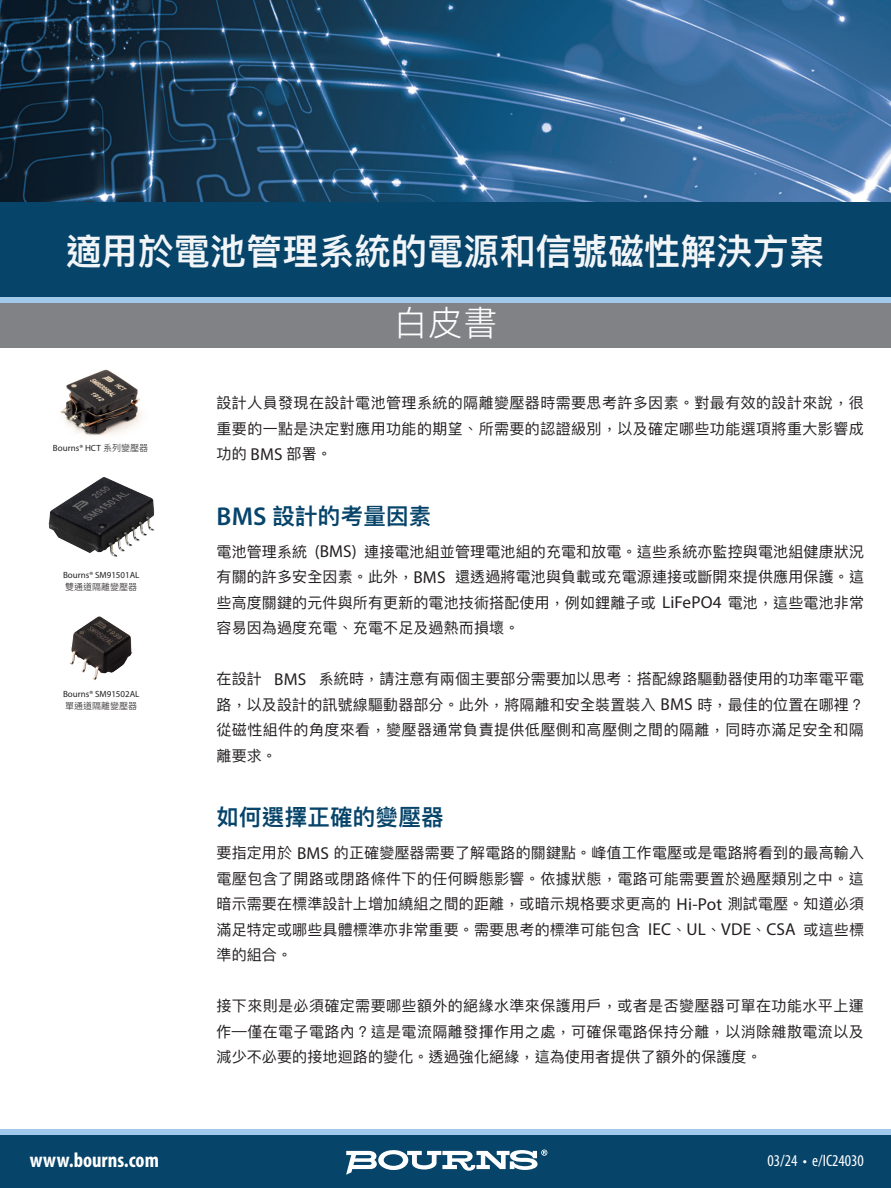
<style>
.page{position:relative;width:891px;height:1188px;background:#fff}
.page>*{position:absolute;margin:0;border:0;box-sizing:border-box;transform-origin:0 0}
.t1{font:600 36px "Ping Fang TC";letter-spacing:.005em;color:#fff}
.t2{font:300 34.5px "Ping Fang TC";color:#fff}
.t3{font:600 22.5px "Ping Fang TC";letter-spacing:.01em;color:#07446a}
.t4{font:700 condensed 21px "Myriad Pro";color:#fff}
.t5{font:condensed 16.5px "Myriad Pro";color:#fff}
.t6{font:15px/25.5px "Ping Fang TC";letter-spacing:.01em;color:#231f20;text-align:justify}
.t7{font:9px "Myriad Pro";color:#231f20}
.t8{font:300 9px "Ping Fang TC";color:#231f20}
.s1{font-family:"Ping Fang TC";font-weight:300}
.s2{font-family:"Myriad Pro";font-size:17.25px}
.s3{font-family:"Myriad Pro";font-size:25.8px}
</style>
<div class="page">
<img style="left:0;top:0;width:891px;height:202px">
<div style="left:0;top:1130px;width:891px;height:7px;background:#a0c9eb"></div>
<div style="left:0;top:1135px;width:891px;height:53px;background:#07446a"></div>
<div style="left:0;top:302px;width:891px;height:45px;background:#808285"></div>
<div style="left:0;top:202px;width:891px;height:95px;background:#07446a"></div>
<svg style="left:346px;top:1150px;width:201px;height:25px"></svg>
<img style="left:48px;top:477px;width:106px;height:80px">
<img style="left:70px;top:616px;width:62px;height:64px">
<img style="left:60px;top:369px;width:82px;height:67px">
<div style="left:0;top:297px;width:891px;height:6px;background:#a0c9eb"></div>
<h1 class="t1" style="left:65px;top:229px;width:761px">適用於電池管理系統的電源和信號磁性解決方案</h1>
<p class="t7" style="left:53px;top:443px;width:97px">Bourns® HCT <span class="s1">系列變壓器</span></p>
<p class="t7" style="left:63px;top:570px;width:78px">Bourns® SM91501AL</p>
<p class="t8" style="left:65px;top:581px;width:73px">雙通道隔離變壓器</p>
<p class="t7" style="left:63px;top:688px;width:78px">Bourns® SM91502AL</p>
<p class="t8" style="left:65px;top:700px;width:73px">單通道隔離變壓器</p>
<h3 class="t4" style="left:30px;top:1147px;width:131px">www.bourns.com</h3>
<h2 class="t2" style="left:393px;top:301px;width:106px">白皮書</h2>
<p class="t6" style="left:217px;top:390px;width:649px">設計人員發現在設計電池管理系統的隔離變壓器時需要思考許多因素。對最有效的設計來說，很重要的一點是決定對應用功能的期望、所需要的認證級別，以及確定哪些功能選項將重大影響成功的 <span class="s2">BMS</span> 部署。</p>
<p class="t3" style="left:217px;top:502px;width:216px"><span class="s3">BMS</span> 設計的考量因素</p>
<p class="t6" style="left:217px;top:538px;width:649px">電池管理系統 <span class="s2">(BMS)</span> 連接電池組並管理電池組的充電和放電。這些系統亦監控與電池組健康狀況有關的許多安全因素。此外，<span class="s2">BMS</span> 還透過將電池與負載或充電源連接或斷開來提供應用保護。這些高度關鍵的元件與所有更新的電池技術搭配使用，例如鋰離子或 <span class="s2">LiFePO4</span> 電池，這些電池非常容易因為過度充電、充電不足及過熱而損壞。</p>
<p class="t6" style="left:217px;top:666px;width:649px">在設計 <span class="s2">BMS</span> 系統時，請注意有兩個主要部分需要加以思考：搭配線路驅動器使用的功率電平電路，以及設計的訊號線驅動器部分。此外，將隔離和安全裝置裝入 <span class="s2">BMS</span> 時，最佳的位置在哪裡？從磁性組件的角度來看，變壓器通常負責提供低壓側和高壓側之間的隔離，同時亦滿足安全和隔離要求。</p>
<p class="t3" style="left:217px;top:803px;width:229px">如何選擇正確的變壓器</p>
<p class="t6" style="left:217px;top:840px;width:649px">要指定用於 <span class="s2">BMS</span> 的正確變壓器需要了解電路的關鍵點。峰值工作電壓或是電路將看到的最高輸入電壓包含了開路或閉路條件下的任何瞬態影響。依據狀態，電路可能需要置於過壓類別之中。這暗示需要在標準設計上增加繞組之間的距離，或暗示規格要求更高的 <span class="s2">Hi-Pot</span> 測試電壓。知道必須滿足特定或哪些具體標準亦非常重要。需要思考的標準可能包含 <span class="s2">IEC</span>、<span class="s2">UL</span>、<span class="s2">VDE</span>、<span class="s2">CSA</span> 或這些標準的組合。</p>
<p class="t6" style="left:217px;top:993px;width:649px">接下來則是必須確定需要哪些額外的絕緣水準來保護用戶，或者是否變壓器可單在功能水平上運作—僅在電子電路內？這是電流隔離發揮作用之處，可確保電路保持分離，以消除雜散電流以及減少不必要的接地迴路的變化。透過強化絕緣，這為使用者提供了額外的保護度。</p>
<p class="t5" style="left:768px;top:1151px;width:98px">03/24 • e/IC24030</p>
</div>
